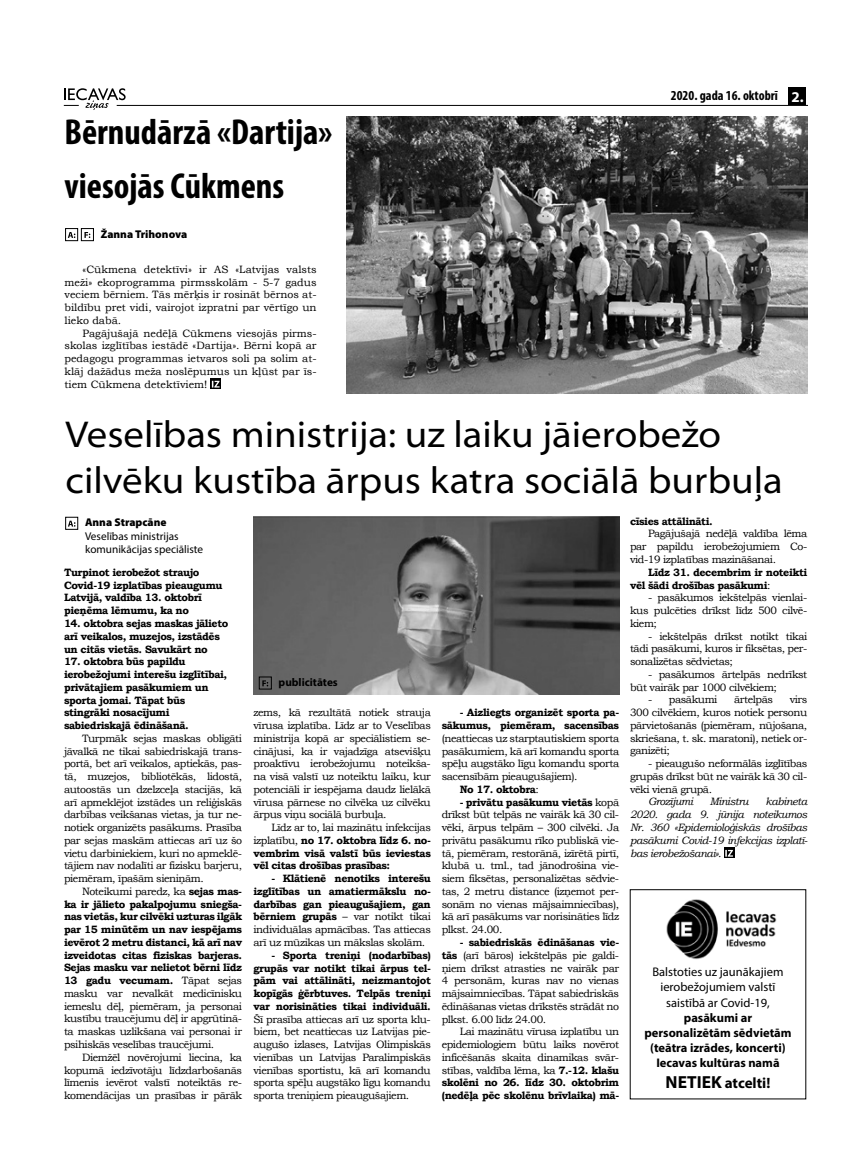
<style>
.page{position:relative;width:851px;height:1170px;background:#fff}
.page>*{position:absolute;margin:0;border:0;box-sizing:border-box;transform-origin:0 0}
.t1{font:semi-expanded 37.5px/46.2px "Myriad Pro";color:#000}
.t2{font:700 condensed 36.25px/53.8px "Myriad Pro";color:#000}
.t3{font:700 15px "Myriad Pro";color:#000}
.t4{font:700 condensed 13.75px "Myriad Pro";color:#000}
.t5{font:700 12.5px/15px "Myriad Pro";color:#000;text-align:center}
.t6{font:12.5px/15px "Myriad Pro";color:#000;text-align:center}
.t7{font:11.25px/13.5px "Myriad Pro";color:#000}
.t8{font:900 11.25px "Myriad Pro";color:#000}
.t9{font:700 11.25px "Myriad Pro";color:#000}
.t10{font:10.62px/12.8px "Bookman Old Style";letter-spacing:-.04em;color:#000;text-align:justify}
.t11{font:700 10.62px/12.8px "Bookman Old Style";letter-spacing:-.04em;color:#000}
.t12{font:italic 10.62px/13px "Bookman Old Style";letter-spacing:-.04em;color:#000;text-align:justify}
.s1{font-stretch:normal;font-size:15px;color:#fff}
.s2{font-weight:400}
.s3{font-weight:700}
.s4{font-size:17.5px}
</style>
<div class="page">
<hr style="left:117px;top:105px;width:689px;height:1px;background:#000">
<svg style="left:64px;top:88px;width:62px;height:22px"></svg>
<div style="left:788px;top:87px;width:18px;height:18px;background:#000"></div>
<svg style="left:68px;top:520px;width:7px;height:6px"></svg>
<div style="left:65px;top:517px;width:13px;height:12px;border:1px solid #000"></div>
<svg style="left:68px;top:232px;width:7px;height:6px"></svg>
<div style="left:65px;top:228px;width:13px;height:13px;border:1px solid #000"></div>
<svg style="left:84px;top:232px;width:6px;height:6px"></svg>
<div style="left:81px;top:228px;width:13px;height:13px;border:1px solid #000"></div>
<svg style="left:210px;top:378px;width:11px;height:11px"></svg>
<svg style="left:212px;top:381px;width:7px;height:6px"></svg>
<img style="left:346px;top:117px;width:461px;height:277px">
<svg style="left:724px;top:847px;width:10px;height:11px"></svg>
<svg style="left:725px;top:849px;width:7px;height:7px"></svg>
<img style="left:253px;top:516px;width:366px;height:178px">
<img style="left:666px;top:899px;width:110px;height:61px">
<svg style="left:262px;top:680px;width:6px;height:6px"></svg>
<div style="left:259px;top:676px;width:12px;height:13px;border:1px solid #000"></div>
<h2 class="t2" style="left:64px;top:104px;width:269px">Bērnudārzā «Dartija» viesojās Cūkmens</h2>
<p class="t8" style="left:101px;top:228px;width:88px">Žanna Trihonova</p>
<p class="t10" style="left:64px;top:263px;width:253px;text-indent:18px">«Cūkmena detektīvi» ir AS «Latvijas valsts meži» ekoprogramma pirmsskolām - 5-7 gadus veciem bērniem. Tās mērķis ir rosināt bērnos at&shy;bildību pret vidi, vairojot izpratni par vērtīgo un lieko dabā.</p>
<p class="t10" style="left:64px;top:327px;width:253px;text-indent:18px">Pagājušajā nedēļā Cūkmens viesojās pirms&shy;skolas izglītības iestādē «Dartija». Bērni kopā ar pedagogu programmas ietvaros soli pa solim at&shy;klāj dažādus meža noslēpumus un kļūst par īs&shy;tiem Cūkmena detektīviem!</p>
<p class="t4" style="left:670px;top:87px;width:134px">2020. gada 16. oktobrī <span class="s1">2.</span></p>
<h1 class="t1" style="left:65px;top:412px;width:718px">Veselības ministrija: uz laiku jāierobežo cilvēku kustība ārpus katra sociālā burbuļa</h1>
<p class="t8" style="left:85px;top:516px;width:83px">Anna Strapcāne</p>
<p class="t7" style="left:85px;top:529px;width:120px">Veselības ministrijas komunikācijas speciāliste</p>
<p class="t11" style="left:64px;top:565px;width:160px">Turpinot ierobežot straujo<br>Covid-19 izplatības pieaugumu<br>Latvijā, valdība 13. oktobrī pieņēma lēmumu, ka no</p>
<p class="t11" style="left:64px;top:616px;width:166px">14. oktobra sejas maskas jālieto arī veikalos, muzejos, izstādēs un citās vietās. Savukārt no</p>
<p class="t11" style="left:64px;top:655px;width:164px">17. oktobra būs papildu ierobežojumi interešu izglītībai, privātajiem pasākumiem un sporta jomai. Tāpat būs stingrāki nosacījumi sabiedriskajā ēdināšanā.</p>
<p class="t10" style="left:64px;top:731px;width:179px;text-indent:18px">Turpmāk sejas maskas obligāti jāvalkā ne tikai sabiedriskajā trans&shy;portā, bet arī veikalos, aptiekās, pas&shy;tā, muzejos, bibliotēkās, lidostā, autoostās un dzelzceļa stacijās, kā arī apmeklējot izstādes un reliģiskās darbības veikšanas vietas, ja tur ne&shy;notiek organizēts pasākums. Prasība par sejas maskām attiecas arī uz šo vietu darbiniekiem, kuri no apmeklē&shy;tājiem nav nodalīti ar fizisku barjeru, piemēram, īpašām sieniņām.</p>
<p class="t11" style="left:64px;top:884px;width:179px;text-align:justify;text-indent:18px"><span class="s2">Noteikumi paredz, ka</span> sejas mas&shy;ka ir jālieto pakalpojumu sniegša&shy;nas vietās, kur cilvēki uzturas ilgāk par 15 minūtēm un nav iespējams ievērot 2 metru distanci, kā arī nav izveidotas citas fiziskas barjeras.<br>Sejas masku var nelietot bērni līdz 13 gadu vecumam. <span class="s2">Tāpat sejas masku var nevalkāt medicīnisku iemeslu dēļ, piemēram, ja personai kustību traucējumu dēļ ir apgrūtinā&shy;ta maskas uzlikšana vai personai ir psihiskās veselības traucējumi.</span></p>
<p class="t10" style="left:64px;top:1050px;width:179px;text-indent:18px">Diemžēl novērojumi liecina, ka kopumā iedzīvotāju līdzdarbošanās līmenis ievērot valstī noteiktās re&shy;komendācijas un prasības ir pārāk</p>
<p class="t9" style="left:278px;top:675px;width:61px">publicitātes</p>
<p class="t10" style="left:253px;top:706px;width:179px">zems, kā rezultātā notiek strauja vīrusa izplatība. Līdz ar to Veselības ministrija kopā ar speciālistiem se&shy;cinājusi, ka ir vajadzīga atsevišķu proaktīvu ierobežojumu noteikša&shy;na visā valstī uz noteiktu laiku, kur potenciāli ir iespējama daudz lielākā vīrusa pārnese no cilvēka uz cilvēku ārpus viņu sociālā burbuļa.</p>
<p class="t11" style="left:253px;top:821px;width:179px;text-align:justify;text-indent:18px"><span class="s2">Līdz ar to, lai mazinātu infekcijas izplatību,</span> no 17. oktobra līdz 6. no&shy;vembrim visā valstī būs ieviestas vēl citas drošības prasības:</p>
<p class="t11" style="left:253px;top:872px;width:179px;text-align:justify;text-indent:18px">- Klātienē nenotiks interešu izglītības un amatiermākslu no&shy;darbības gan pieaugušajiem, gan bērniem grupās <span class="s2">– var notikt tikai individuālas apmācības. Tas attiecas arī uz mūzikas un mākslas skolām.</span></p>
<p class="t11" style="left:253px;top:948px;width:179px;text-align:justify;text-indent:18px">- Sporta treniņi (nodarbības) grupās var notikt tikai ārpus tel&shy;pām vai attālināti, neizmantojot kopīgās ģērbtuves. Telpās treniņi var norisināties tikai individuāli.</p>
<p class="t10" style="left:253px;top:1012px;width:179px">Šī prasība attiecas arī uz sporta klu&shy;biem, bet neattiecas uz Latvijas pie&shy;augušo izlases, Latvijas Olimpiskās vienības un Latvijas Paralimpiskās vienības sportistu, kā arī komandu sporta spēļu augstāko līgu komandu sporta treniņiem pieaugušajiem.</p>
<p class="t11" style="left:441px;top:706px;width:179px;text-align:right">- Aizliegts organizēt sporta pa&shy;sākumus, piemēram, sacensības</p>
<p class="t10" style="left:441px;top:731px;width:179px">(neattiecas uz starptautiskiem sporta</p>
<p class="t10" style="left:441px;top:744px;width:179px">pasākumiem, kā arī komandu sporta</p>
<p class="t10" style="left:441px;top:757px;width:179px">spēļu augstāko līgu komandu sporta</p>
<p class="t10" style="left:441px;top:770px;width:137px">sacensībām pieaugušajiem).</p>
<p class="t11" style="left:459px;top:782px;width:81px">No 17. oktobra<span class="s2">:</span></p>
<p class="t10" style="left:441px;top:795px;width:179px;text-indent:18px"><span class="s3">- privātu pasākumu vietās</span> kopā drīkst būt telpās ne vairāk kā 30 cil&shy;vēki, ārpus telpām – 300 cilvēki. Ja privātu pasākumu rīko publiskā vie&shy;tā, piemēram, restorānā, izīrētā pirtī, klubā u. tml., tad jānodrošina vie&shy;siem fiksētas, personalizētas sēdvie&shy;tas, 2 metru distance (izņemot per&shy;sonām no vienas mājsaimniecības), kā arī pasākums var norisināties līdz plkst. 24.00.</p>
<p class="t10" style="left:441px;top:935px;width:179px;text-indent:18px"><span class="s3">- sabiedriskās ēdināšanas vie&shy;tās</span> (arī bāros) iekštelpās pie galdi&shy;ņiem drīkst atrasties ne vairāk par 4 personām, kuras nav no vienas mājsaimniecības. Tāpat sabiedriskās ēdināšanas vietas drīkstēs strādāt no plkst. 6.00 līdz 24.00.</p>
<p class="t10" style="left:441px;top:1025px;width:179px;text-indent:18px">Lai mazinātu vīrusa izplatību un epidemiologiem būtu laiks novērot inficēšanās skaita dinamikas svār&shy;stības, valdība lēma, ka <span class="s3">7.-12. klašu skolēni no 26. līdz 30. oktobrim (nedēļa pēc skolēnu brīvlaika) mā-</span></p>
<p class="t11" style="left:630px;top:514px;width:84px">cīsies attālināti.</p>
<p class="t10" style="left:630px;top:527px;width:179px;text-indent:18px">Pagājušajā nedēļā valdība lēma par papildu ierobežojumiem Co&shy;vid-19 izplatības mazināšanai.</p>
<p class="t11" style="left:630px;top:565px;width:179px;text-indent:18px">Līdz 31. decembrim ir noteikti vēl šādi drošības pasākumi<span class="s2">:</span></p>
<p class="t10" style="left:630px;top:591px;width:179px;text-indent:18px">- pasākumos iekštelpās vienlai&shy;kus pulcēties drīkst līdz 500 cilvē&shy;kiem;</p>
<p class="t10" style="left:630px;top:629px;width:179px;text-indent:18px">- iekštelpās drīkst notikt tikai tādi pasākumi, kuros ir fiksētas, per&shy;sonalizētas sēdvietas;</p>
<p class="t10" style="left:630px;top:667px;width:179px;text-indent:18px">- pasākumos ārtelpās nedrīkst būt vairāk par 1000 cilvēkiem;</p>
<p class="t10" style="left:648px;top:693px;width:71px">- pasākumi</p>
<p class="t10" style="left:734px;top:693px;width:40px">ārtelpās</p>
<p class="t10" style="left:630px;top:693px;width:179px;text-indent:160px">virs 300 cilvēkiem, kuros notiek personu pārvietošanās (piemēram, nūjošana, skriešana, t. sk. maratoni), netiek or&shy;ganizēti;</p>
<p class="t10" style="left:630px;top:757px;width:179px;text-indent:18px">- pieaugušo neformālās izglītības grupās drīkst būt ne vairāk kā 30 cil&shy;vēki vienā grupā.</p>
<p class="t12" style="left:648px;top:795px;width:47px">Grozījumi</p>
<p class="t12" style="left:709px;top:795px;width:40px">Ministru</p>
<p class="t12" style="left:630px;top:795px;width:179px;text-indent:135px">kabineta 2020. gada 9. jūnija noteikumos Nr. 360 «Epidemioloģiskās drošības pasākumi Covid-19 infekcijas izplatī&shy;bas ierobežošanai».</p>
<p class="t6" style="left:652px;top:963px;width:133px">Balstoties uz jaunākajiem ierobežojumiem valstī</p>
<p class="t6" style="left:666px;top:995px;width:105px">saistībā ar Covid-19,</p>
<p class="t5" style="left:644px;top:1009px;width:149px">pasākumi ar personalizētām sēdvietām (teātra izrādes, koncerti)<br>Iecavas kultūras namā</p>
<h3 class="t3" style="left:665px;top:1073px;width:106px"><span class="s4">NETIEK</span> atcelti!</h3>
</div>
